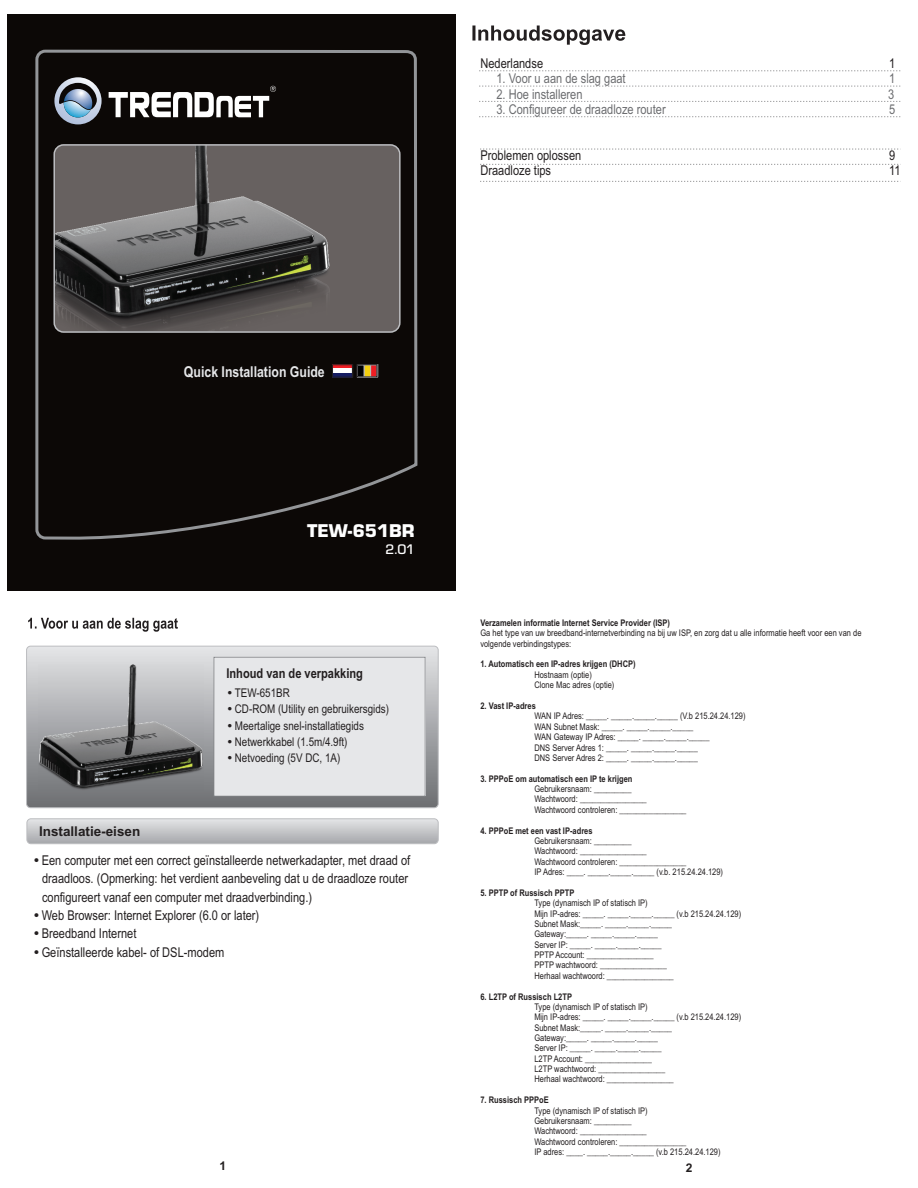
<style>
.page{position:relative;width:918px;height:1188px;background:#fff}
.page>*{position:absolute;margin:0;border:0;box-sizing:border-box;transform-origin:0 0}
.t1{font:19.2px "Eurostile Black DTC";color:#fff}
.t2{font:700 15px "Arial Narrow";color:#e6e7e9}
.t3{font:500 14.4px "Eurostile T";color:#fff}
.t4{font:13.5px/18.3px "Arial Narrow";color:#231f20}
.t5{font:13.5px "Arial Narrow";color:#6c6d70}
.t6{font:700 13.5px "Arial Narrow";color:#231f20}
.t7{font:700 13.5px "Arial";color:#231f20}
.t8{font:12px/16.4px "Arial Narrow";color:#231f20}
.t9{font:700 12px "Arial";color:#231f20}
.t10{font:9.15px/10.4px "Arial Narrow";color:#231f20}
.t11{font:700 9.15px "Arial Narrow";color:#231f20}
</style>
<div class="page">
<svg style="left:472px;top:26px;width:153px;height:19px"></svg>
<svg style="left:480px;top:164px;width:421px;height:1px"></svg>
<svg style="left:480px;top:181px;width:421px;height:1px"></svg>
<svg style="left:480px;top:149px;width:421px;height:1px"></svg>
<svg style="left:479px;top:116px;width:422px;height:1px"></svg>
<svg style="left:479px;top:101px;width:422px;height:1px"></svg>
<svg style="left:479px;top:86px;width:422px;height:1px"></svg>
<svg style="left:479px;top:70px;width:422px;height:1px"></svg>
<div style="left:27px;top:646px;width:411px;height:162px;background:linear-gradient(to bottom,#e1e2e4,#6f7174);border-radius:4px"></div>
<div style="left:26px;top:646px;width:412px;height:162px;border:1px solid #bcbdc0;border-radius:4px"></div>
<svg style="left:27px;top:819px;width:411px;height:25px"></svg>
<div style="left:27px;top:819px;width:411px;height:25px;border:1px solid #bcbdc0;border-radius:4px"></div>
<svg style="left:28px;top:618px;width:150px;height:14px"></svg>
<div style="left:7px;top:14px;width:449px;height:577px;background:#0c0806"></div>
<svg style="left:35px;top:49px;width:383px;height:491px"></svg>
<svg style="left:54px;top:77px;width:48px;height:47px"></svg>
<svg style="left:109px;top:86px;width:167px;height:31px"></svg>
<img style="left:333px;top:377px;width:20px;height:1px">
<svg style="left:334px;top:367px;width:17px;height:2px"></svg>
<hr style="left:333px;top:369px;width:19px;height:4px;background:#fff">
<hr style="left:333px;top:373px;width:19px;height:4px;background:#161c62">
<div style="left:332px;top:365px;width:21px;height:12px;border:1px solid #231f20"></div>
<img style="left:358px;top:365px;width:20px;height:13px">
<svg style="left:357px;top:364px;width:20px;height:11px"></svg>
<div style="left:357px;top:365px;width:20px;height:12px;border:1px solid #231f20"></div>
<div style="left:54px;top:145px;width:346px;height:187px;background:#676160;border-radius:9px"></div>
<img style="left:54px;top:145px;width:281px;height:187px">
<div style="left:53px;top:144px;width:348px;height:189px;border:1px solid #bcbdc0;border-radius:9px"></div>
<img style="left:38px;top:665px;width:165px;height:126px">
<div style="left:214px;top:657px;width:211px;height:140px;background:#e6e7e9"></div>
<h3 class="t4" style="left:480px;top:55px;width:64px">Nederlandse</h3>
<h3 class="t4" style="left:889px;top:55px;width:8px">1</h3>
<h3 class="t5" style="left:496px;top:74px;width:131px">1. Voor u aan de slag gaat</h3>
<h3 class="t5" style="left:496px;top:89px;width:88px">2. Hoe installeren</h3>
<h3 class="t5" style="left:888px;top:89px;width:8px">3</h3>
<h3 class="t5" style="left:496px;top:104px;width:171px">3. Configureer de draadloze router</h3>
<h3 class="t5" style="left:889px;top:104px;width:8px">5</h3>
<h3 class="t5" style="left:889px;top:74px;width:8px">1</h3>
<h3 class="t4" style="left:480px;top:147px;width:102px">Problemen oplossen</h3>
<h3 class="t4" style="left:889px;top:147px;width:8px">9</h3>
<h3 class="t4" style="left:480px;top:162px;width:72px">Draadloze tips</h3>
<h3 class="t4" style="left:889px;top:162px;width:13px">11</h3>
<h2 class="t2" style="left:184px;top:366px;width:142px">Quick Installation Guide</h2>
<h1 class="t1" style="left:307px;top:524px;width:109px">TEW-651BR</h1>
<h3 class="t3" style="left:385px;top:543px;width:31px">2.01</h3>
<h3 class="t6" style="left:226px;top:668px;width:138px">Inhoud van de verpakking</h3>
<h3 class="t7" style="left:39px;top:826px;width:103px">Installatie-eisen</h3>
<h3 class="t8" style="left:235px;top:686px;width:156px">TEW-651BR<br>CD-ROM (Utility en gebruikersgids)<br>Meertalige snel-installatiegids<br>Netwerkkabel (1.5m/4.9ft)<br>Netvoeding (5V DC, 1A)</h3>
<p class="t4" style="left:42px;top:852px;width:370px">Een computer met een correct geïnstalleerde netwerkadapter, met draad of draadloos. (Opmerking: het verdient aanbeveling dat u de draadloze router configureert vanaf een computer met draadverbinding.)<br>Web Browser: Internet Explorer (6.0 or later)<br>Breedband Internet<br>Geïnstalleerde kabel- of DSL-modem</p>
<p class="t11" style="left:480px;top:619px;width:191px">Verzamelen informatie Internet Service Provider (ISP)</p>
<p class="t10" style="left:480px;top:629px;width:383px">Ga het type van uw breedband-internetverbinding na bij uw ISP, en zorg dat u alle informatie heeft voor een van de volgende verbindingstypes:</p>
<p class="t11" style="left:480px;top:661px;width:157px">1. Automatisch een IP-adres krijgen (DHCP)</p>
<p class="t10" style="left:534px;top:670px;width:82px">Hostnaam (optie)<br>Clone Mac adres (optie)</p>
<p class="t11" style="left:480px;top:702px;width:57px">2. Vast IP-adres</p>
<p class="t10" style="left:534px;top:712px;width:213px">WAN IP Adres: _____. _____._____._____ (V.b 215.24.24.129)<br>WAN Subnet Mask: _____. _____._____._____<br>WAN Gateway IP Adres: _____. _____._____._____<br>DNS Server Adres 1: _____. _____._____._____<br>DNS Server Adres 2: _____. _____._____._____</p>
<p class="t11" style="left:480px;top:775px;width:154px">3. PPPoE om automatisch een IP te krijgen</p>
<p class="t10" style="left:534px;top:785px;width:153px">Gebruikersnaam: _________<br>Wachtwoord: ________________<br>Wachtwoord controleren: ________________</p>
<p class="t11" style="left:480px;top:827px;width:114px">4. PPPoE met een vast IP-adres</p>
<p class="t10" style="left:534px;top:836px;width:190px">Gebruikersnaam: _________<br>Wachtwoord: ________________<br>Wachtwoord controleren: ________________<br>IP Adres: ____. _____._____._____ (v.b. 215.24.24.129)</p>
<p class="t11" style="left:480px;top:889px;width:96px">5. PPTP of Russisch PPTP</p>
<p class="t10" style="left:534px;top:899px;width:208px">Type (dynamisch IP of statisch IP)<br>Mijn IP-adres: _____. _____._____._____ (v.b 215.24.24.129)<br>Subnet Mask:_____. _____._____._____<br>Gateway:_____. _____._____._____<br>Server IP: _____. _____._____._____<br>PPTP Account: ________________<br>PPTP wachtwoord: ________________<br>Herhaal wachtwoord: ________________</p>
<p class="t11" style="left:480px;top:993px;width:93px">6. L2TP of Russisch L2TP</p>
<p class="t10" style="left:534px;top:1002px;width:208px">Type (dynamisch IP of statisch IP)<br>Mijn IP-adres: _____. _____._____._____ (v.b 215.24.24.129)<br>Subnet Mask:_____. _____._____._____<br>Gateway:_____. _____._____._____<br>Server IP: _____. _____._____._____<br>L2TP Account: ________________<br>L2TP wachtwoord: ________________<br>Herhaal wachtwoord: ________________</p>
<p class="t11" style="left:480px;top:1097px;width:70px">7. Russisch PPPoE</p>
<p class="t10" style="left:534px;top:1106px;width:188px">Type (dynamisch IP of statisch IP)<br>Gebruikersnaam: _________<br>Wachtwoord: ________________<br>Wachtwoord controleren: ________________<br>IP adres: ____. _____._____._____ (v.b 215.24.24.129)</p>
<h3 class="t9" style="left:220px;top:1161px;width:8px">1</h3>
<h3 class="t9" style="left:686px;top:1163px;width:8px">2</h3>
</div>
